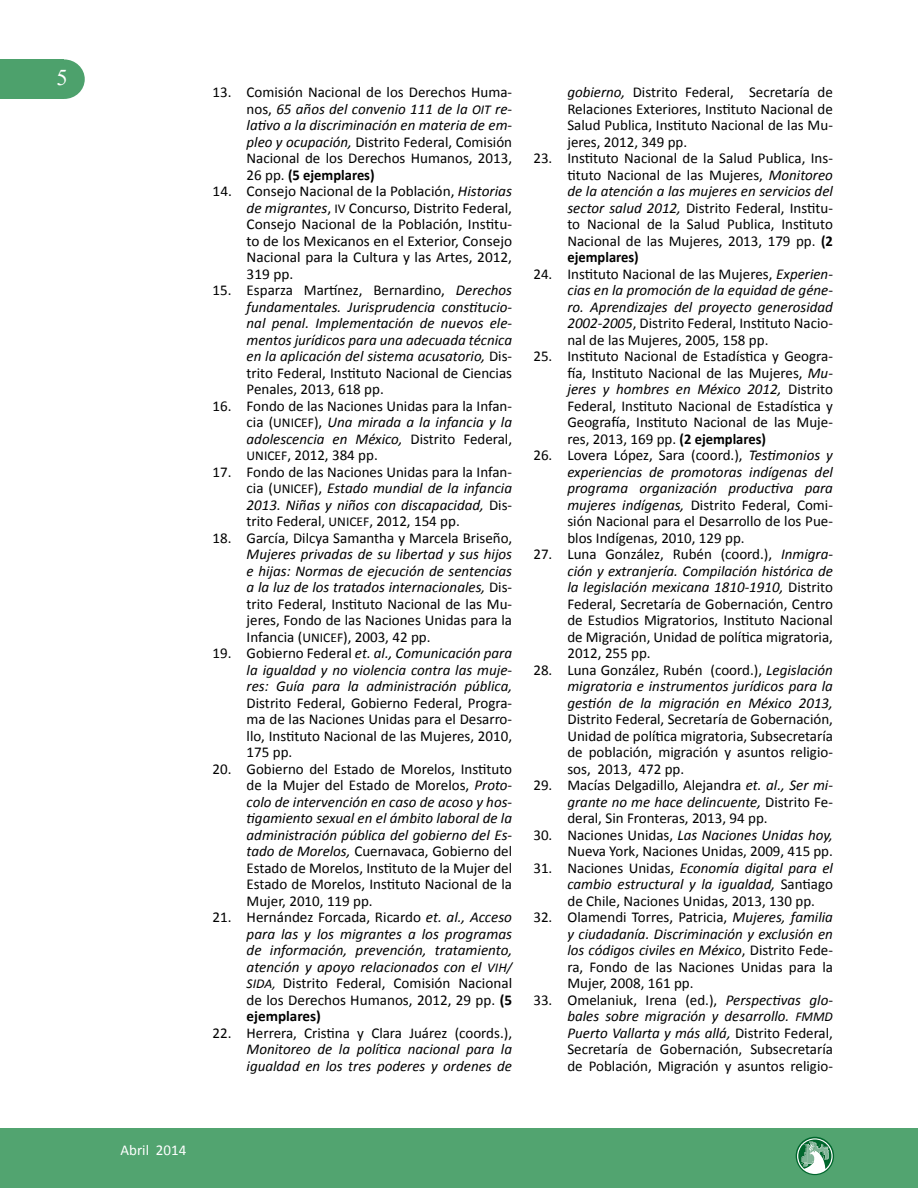
<style>
.page{position:relative;width:918px;height:1188px;background:#fff}
.page>*{position:absolute;margin:0;border:0;box-sizing:border-box;transform-origin:0 0}
.t1{font:22.5px "Times New Roman";color:#fff}
.t2{font:15px/16.5px "Calibri";color:#000;text-align:justify}
.t3{font:italic 15px/16.5px "Calibri";color:#000;text-align:justify}
.t4{font:15px "Calibri";color:#fff}
.s1{font-style:italic}
.s2{font-style:italic;font-size:13.5px}
.s3{font-weight:700}
.s4{font-size:13.5px}
.s5{font-style:normal}
.s6{font-style:normal;font-size:13.5px}
.s7{font-weight:700;font-style:normal}
</style>
<div class="page">
<div style="left:0;top:59px;width:64px;height:40px;background:#4da16c"></div>
<div style="left:44px;top:59px;width:41px;height:40px;background:#4da16c;border-radius:50%"></div>
<div style="left:0;top:1128px;width:918px;height:60px;background:#52a470"></div>
<svg style="left:796px;top:1137px;width:38px;height:38px"></svg>
<svg style="left:797px;top:1138px;width:36px;height:36px"></svg>
<svg style="left:798px;top:1140px;width:33px;height:29px"></svg>
<h1 class="t1" style="left:57px;top:63px;width:13px">5</h1>
<p class="t2" style="left:247px;top:84px;width:267px;text-indent:-34px">13. Comisión Nacional de los Derechos Huma&shy;nos, <span class="s1">65 años del convenio 111 de la</span> <span class="s2">OIT</span> <span class="s1">re&shy;lativo a la discriminación en materia de em&shy;pleo y ocupación,</span> Distrito Federal, Comisión Nacional de los Derechos Humanos, 2013, 26 pp. <span class="s3">(5 ejemplares)</span></p>
<p class="t2" style="left:247px;top:183px;width:267px;text-indent:-34px">14. Consejo Nacional de la Población, <span class="s1">Historias de migrantes</span>, <span class="s4">IV</span> Concurso, Distrito Federal, Consejo Nacional de la Población, Institu&shy;to de los Mexicanos en el Exterior, Consejo Nacional para la Cultura y las Artes, 2012, 319 pp.</p>
<p class="t3" style="left:247px;top:281px;width:267px;text-indent:-34px"><span class="s5">15. Esparza Martínez, Bernardino,</span> Derechos fundamentales. Jurisprudencia constitucio&shy;nal penal. Implementación de nuevos ele&shy;mentos jurídicos para una adecuada técnica en la aplicación del sistema acusatorio, <span class="s5">Dis&shy;trito Federal, Instituto Nacional de Ciencias Penales, 2013, 618 pp.</span></p>
<p class="t2" style="left:247px;top:397px;width:267px;text-indent:-34px">16. Fondo de las Naciones Unidas para la Infan&shy;cia (<span class="s4">UNICEF</span>), <span class="s1">Una mirada a la infancia y la adolescencia en México,</span> Distrito Federal, <span class="s4">UNICEF</span>, 2012, 384 pp.</p>
<p class="t2" style="left:247px;top:463px;width:267px;text-indent:-34px">17. Fondo de las Naciones Unidas para la Infan&shy;cia (<span class="s4">UNICEF</span>), <span class="s1">Estado mundial de la infancia 2013. Niñas y niños con discapacidad,</span> Dis&shy;trito Federal, <span class="s4">UNICEF</span>, 2012, 154 pp.</p>
<p class="t2" style="left:213px;top:529px;width:301px">18. García, Dilcya Samantha y Marcela Briseño,</p>
<p class="t3" style="left:247px;top:545px;width:267px">Mujeres privadas de su libertad y sus hijos e hijas: Normas de ejecución de sentencias a la luz de los tratados internacionales, <span class="s5">Dis&shy;trito Federal, Instituto Nacional de las Mu&shy;jeres, Fondo de las Naciones Unidas para la Infancia (</span><span class="s6">UNICEF</span><span class="s5">), 2003, 42 pp.</span></p>
<p class="t3" style="left:247px;top:644px;width:267px;text-indent:-34px"><span class="s5">19. Gobierno Federal</span> et. al., Comunicación para la igualdad y no violencia contra las muje&shy;res: Guía para la administración pública,</p>
<p class="t2" style="left:247px;top:694px;width:267px">Distrito Federal, Gobierno Federal, Progra&shy;ma de las Naciones Unidas para el Desarro&shy;llo, Instituto Nacional de las Mujeres, 2010, 175 pp.</p>
<p class="t2" style="left:247px;top:760px;width:267px;text-indent:-34px">20. Gobierno del Estado de Morelos, Instituto de la Mujer del Estado de Morelos, <span class="s1">Proto&shy;colo de intervención en caso de acoso y hos&shy;tigamiento sexual en el ámbito laboral de la administración pública del gobierno del Es&shy;tado de Morelos,</span> Cuernavaca, Gobierno del Estado de Morelos, Instituto de la Mujer del Estado de Morelos, Instituto Nacional de la Mujer, 2010, 119 pp.</p>
<p class="t3" style="left:247px;top:908px;width:267px;text-indent:-34px"><span class="s5">21. Hernández Forcada, Ricardo</span> et. al., Acceso para las y los migrantes a los programas de información, prevención, tratamiento, atención y apoyo relacionados con el <span class="s4">VIH/ SIDA,</span> <span class="s5">Distrito Federal, Comisión Nacional de los Derechos Humanos, 2012, 29 pp.</span> <span class="s7">(5 ejemplares)</span></p>
<p class="t2" style="left:213px;top:1024px;width:301px">22. Herrera, Cristina y Clara Juárez (coords.),</p>
<p class="t3" style="left:247px;top:1040px;width:267px">Monitoreo de la política nacional para la igualdad en los tres poderes y ordenes de</p>
<p class="t2" style="left:567px;top:84px;width:267px"><span class="s1">gobierno,</span> Distrito Federal, Secretaría de Relaciones Exteriores, Instituto Nacional de Salud Publica, Instituto Nacional de las Mu&shy;jeres, 2012, 349 pp.</p>
<p class="t2" style="left:567px;top:150px;width:267px;text-indent:-34px">23. Instituto Nacional de la Salud Publica, Ins&shy;tituto Nacional de las Mujeres, <span class="s1">Monitoreo de la atención a las mujeres en servicios del sector salud 2012,</span> Distrito Federal, Institu&shy;to Nacional de la Salud Publica, Instituto Nacional de las Mujeres, 2013, 179 pp. <span class="s3">(2 ejemplares)</span></p>
<p class="t2" style="left:567px;top:265px;width:267px;text-indent:-34px">24. Instituto Nacional de las Mujeres, <span class="s1">Experien&shy;cias en la promoción de la equidad de géne&shy;ro. Aprendizajes del proyecto generosidad 2002-2005</span>, Distrito Federal, Instituto Nacio&shy;nal de las Mujeres, 2005, 158 pp.</p>
<p class="t2" style="left:567px;top:348px;width:267px;text-indent:-34px">25. Instituto Nacional de Estadística y Geogra&shy;fía, Instituto Nacional de las Mujeres, <span class="s1">Mu&shy;jeres y hombres en México 2012,</span> Distrito Federal, Instituto Nacional de Estadística y Geografía, Instituto Nacional de las Muje&shy;res, 2013, 169 pp. <span class="s3">(2 ejemplares)</span></p>
<p class="t2" style="left:567px;top:447px;width:267px;text-indent:-34px">26. Lovera López, Sara (coord.), <span class="s1">Testimonios y experiencias de promotoras indígenas del programa organización productiva para mujeres indígenas,</span> Distrito Federal, Comi&shy;sión Nacional para el Desarrollo de los Pue&shy;blos Indígenas, 2010, 129 pp.</p>
<p class="t2" style="left:567px;top:546px;width:267px;text-indent:-34px">27. Luna González, Rubén (coord.), <span class="s1">Inmigra&shy;ción y extranjería. Compilación histórica de la legislación mexicana 1810-1910,</span> Distrito Federal, Secretaría de Gobernación, Centro de Estudios Migratorios, Instituto Nacional de Migración, Unidad de política migratoria, 2012, 255 pp.</p>
<p class="t3" style="left:567px;top:661px;width:267px;text-indent:-34px"><span class="s5">28. Luna González, Rubén (coord.),</span> Legislación migratoria e instrumentos jurídicos para la gestión de la migración en México 2013,</p>
<p class="t2" style="left:567px;top:711px;width:267px">Distrito Federal, Secretaría de Gobernación, Unidad de política migratoria, Subsecretaría de población, migración y asuntos religio&shy;sos, 2013, 472 pp.</p>
<p class="t2" style="left:567px;top:777px;width:267px;text-indent:-34px">29. Macías Delgadillo, Alejandra <span class="s1">et. al., Ser mi&shy;grante no me hace delincuente,</span> Distrito Fe&shy;deral, Sin Fronteras, 2013, 94 pp.</p>
<p class="t2" style="left:533px;top:826px;width:301px;text-align:right">30. Naciones Unidas, <span class="s1">Las Naciones Unidas hoy,<br></span>Nueva York, Naciones Unidas, 2009, 415 pp.</p>
<p class="t2" style="left:567px;top:859px;width:267px;text-indent:-34px">31. Naciones Unidas, <span class="s1">Economía digital para el cambio estructural y la igualdad,</span> Santiago de Chile, Naciones Unidas, 2013, 130 pp.</p>
<p class="t2" style="left:567px;top:909px;width:267px;text-indent:-34px">32. Olamendi Torres, Patricia, <span class="s1">Mujeres, familia y ciudadanía. Discriminación y exclusión en los códigos civiles en México</span>, Distrito Fede&shy;ra, Fondo de las Naciones Unidas para la Mujer, 2008, 161 pp.</p>
<p class="t2" style="left:567px;top:991px;width:267px;text-indent:-34px">33. Omelaniuk, Irena (ed.), <span class="s1">Perspectivas glo&shy;bales sobre migración y desarrollo.</span> <span class="s2">FMMD </span><span class="s1">Puerto Vallarta y más allá,</span> Distrito Federal, Secretaría de Gobernación, Subsecretaría de Población, Migración y asuntos religio-</p>
<p class="t4" style="left:121px;top:1140px;width:67px">Abril 2014</p>
</div>
